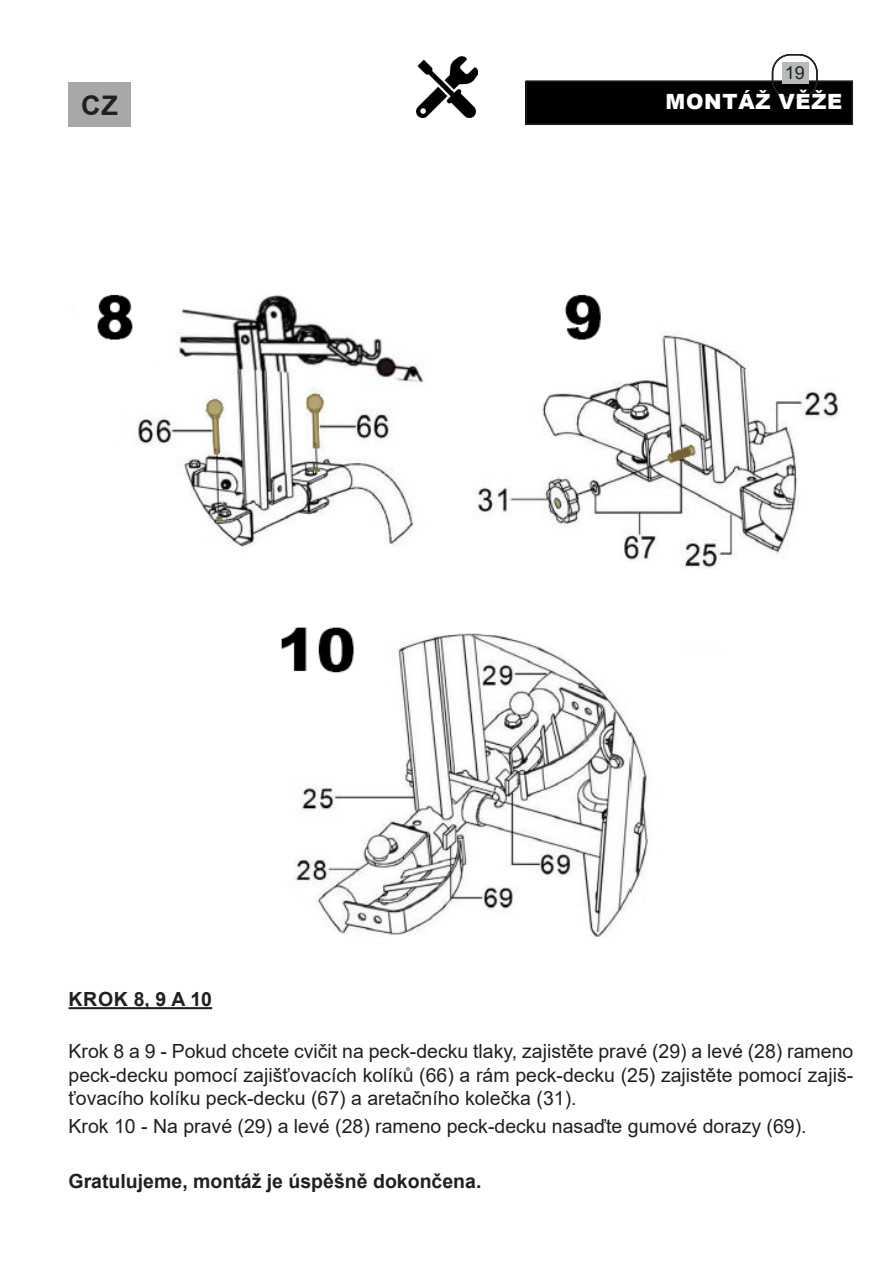
<style>
.page{position:relative;width:893px;height:1263px;background:#fff}
.page>*{position:absolute;margin:0;border:0;box-sizing:border-box;transform-origin:0 0}
.t1{font:700 27px "Arial";color:#231f20}
.t2{font:900 21px "Arial";letter-spacing:.035em;color:#fff}
.Nadpisy{font:19.5px/23.4px "Arial";color:#231f20;text-align:justify}
.Nadpisy-2{font:700 19.5px "Arial";color:#231f20}
.t3{font:18px "Arial";color:#231f20}
</style>
<div class="page">
<div style="left:526px;top:81px;width:326px;height:43px;background:#000"></div>
<div style="left:526px;top:80px;width:327px;height:45px;border:1px solid #231f20"></div>
<div style="left:782px;top:62px;width:26px;height:21px;background:#b7baba"></div>
<div style="left:772px;top:54px;width:46px;height:45px;border:2px solid #231f20;border-radius:18px"></div>
<div style="left:68px;top:83px;width:63px;height:44px;background:#a7a9a9"></div>
<img style="left:97px;top:294px;width:741px;height:643px">
<img style="left:417px;top:57px;width:61px;height:61px">
<hr style="left:69px;top:1007px;width:143px;height:2px;background:#231f20">
<p class="t1" style="left:81px;top:86px;width:38px">CZ</p>
<p class="t3" style="left:785px;top:60px;width:22px">19</p>
<p class="t2" style="left:665px;top:87px;width:178px">MONTÁŽ VĚŽE</p>
<p class="Nadpisy-2" style="left:69px;top:985px;width:145px">KROK 8, 9 A 10</p>
<p class="Nadpisy" style="left:69px;top:1040px;width:786px">Krok 8 a 9 - Pokud chcete cvičit na peck-decku tlaky, zajistěte pravé (29) a levé (28) rameno peck-decku pomocí zajišťovacích kolíků (66) a rám peck-decku (25) zajistěte pomocí zajiš&shy;ťovacího kolíku peck-decku (67) a aretačního kolečka (31).</p>
<p class="Nadpisy" style="left:69px;top:1114px;width:740px">Krok 10 - Na pravé (29) a levé (28) rameno peck-decku nasaďte gumové dorazy (69).</p>
<p class="Nadpisy-2" style="left:69px;top:1167px;width:414px">Gratulujeme, montáž je úspěšně dokončena.</p>
</div>
